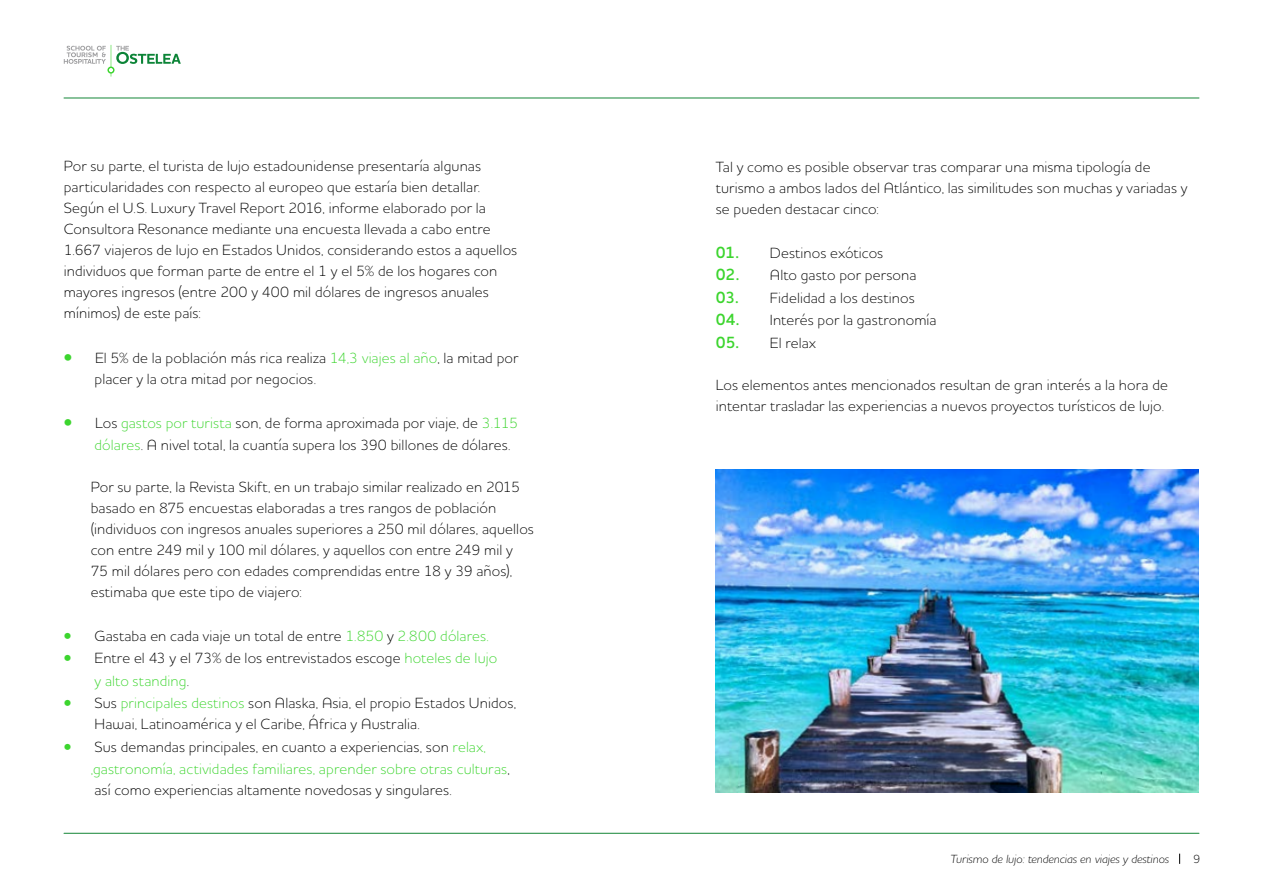
<style>
.page{position:relative;width:1263px;height:893px;background:#fff}
.page>*{position:absolute;margin:0;border:0;box-sizing:border-box;transform-origin:0 0}
.t1{font:300 15px/21px "Houschka Pro";letter-spacing:.01em;color:#000}
.t2{font:300 15px/22.5px "Houschka Pro";letter-spacing:.01em;color:#3cd52e}
.t3{font:italic 300 12px "Houschka Pro";color:#000}
.t4{font:300 12px "Houschka Pro";color:#000}
.s1{font-weight:600;font-size:16.5px;color:#3cd52e}
.s2{color:#3cd52e}
.s3{color:#000}
</style>
<div class="page">
<hr style="left:64px;top:98px;width:1135px;height:1px;background:#148637">
<svg style="left:64px;top:45px;width:117px;height:32px"></svg>
<hr style="left:64px;top:833px;width:1135px;height:1px;background:#148637">
<img style="left:716px;top:470px;width:482px;height:322px">
<p class="t1" style="left:64px;top:155px;width:455px">Por su parte, el turista de lujo estadounidense presentaría algunas particularidades con respecto al europeo que estaría bien detallar.<br>Según el U.S. Luxury Travel Report 2016, informe elaborado por la Consultora Resonance mediante una encuesta llevada a cabo entre 1.667 viajeros de lujo en Estados Unidos, considerando estos a aquellos individuos que forman parte de entre el 1 y el 5% de los hogares con mayores ingresos (entre 200 y 400 mil dólares de ingresos anuales mínimos) de este país:</p>
<p class="t1" style="left:95px;top:347px;width:425px;text-indent:-31px"><span class="s1">•</span> El 5% de la población más rica realiza <span class="s2">14,3 viajes al año</span>, la mitad por placer y la otra mitad por negocios.</p>
<p class="t1" style="left:95px;top:411px;width:425px;line-height:22.5px;text-indent:-31px"><span class="s1">•</span> Los <span class="s2">gastos por turista</span> son, de forma aproximada por viaje, de <span class="s2">3.115 dólares</span>. A nivel total, la cuantía supera los 390 billones de dólares.</p>
<p class="t1" style="left:91px;top:476px;width:445px">Por su parte, la Revista Skift, en un trabajo similar realizado en 2015 basado en 875 encuestas elaboradas a tres rangos de población (individuos con ingresos anuales superiores a 250 mil dólares, aquellos con entre 249 mil y 100 mil dólares, y aquellos con entre 249 mil y<br>75 mil dólares pero con edades comprendidas entre 18 y 39 años), estimaba que este tipo de viajero:</p>
<p class="t1" style="left:64px;top:625px;width:427px"><span class="s2">•</span> Gastaba en cada viaje un total de entre <span class="s2">1.850</span> y <span class="s2">2.800 dólares.</span></p>
<p class="t1" style="left:95px;top:647px;width:404px;line-height:22.5px;text-indent:-31px"><span class="s2">•</span> Entre el 43 y el 73% de los entrevistados escoge <span class="s2">hoteles de lujo y alto standing</span>.</p>
<p class="t1" style="left:95px;top:692px;width:423px;text-indent:-31px"><span class="s2">•</span> Sus <span class="s2">principales destinos</span> son Alaska, Asia, el propio Estados Unidos,<br>Hawai, Latinoamérica y el Caribe, África y Australia.</p>
<p class="t2" style="left:91px;top:735px;width:421px;text-indent:-27px">• <span class="s3">Sus demandas principales, en cuanto a experiencias, son</span> relax, ,gastronomía, actividades familiares, aprender sobre otras culturas<span class="s3">,</span></p>
<p class="t1" style="left:95px;top:779px;width:359px">así como experiencias altamente novedosas y singulares.</p>
<p class="t1" style="left:716px;top:156px;width:473px">Tal y como es posible observar tras comparar una misma tipología de turismo a ambos lados del Atlántico, las similitudes son muchas y variadas y se pueden destacar cinco:</p>
<p class="t1" style="left:716px;top:242px;width:169px"><span class="s1">01.</span> Destinos exóticos</p>
<p class="t1" style="left:716px;top:264px;width:202px"><span class="s1">02.</span> Alto gasto por persona</p>
<p class="t1" style="left:716px;top:287px;width:200px"><span class="s1">03.</span> Fidelidad a los destinos</p>
<p class="t1" style="left:716px;top:309px;width:222px"><span class="s1">04.</span> Interés por la gastronomía</p>
<p class="t1" style="left:716px;top:332px;width:102px"><span class="s1">05.</span> El relax</p>
<p class="t1" style="left:716px;top:374px;width:454px">Los elementos antes mencionados resultan de gran interés a la hora de intentar trasladar las experiencias a nuevos proyectos turísticos de lujo.</p>
<p class="t3" style="left:950px;top:851px;width:220px">Turismo de lujo: tendencias en viajes y destinos</p>
<p class="t4" style="left:1193px;top:851px;width:9px">9</p>
</div>
